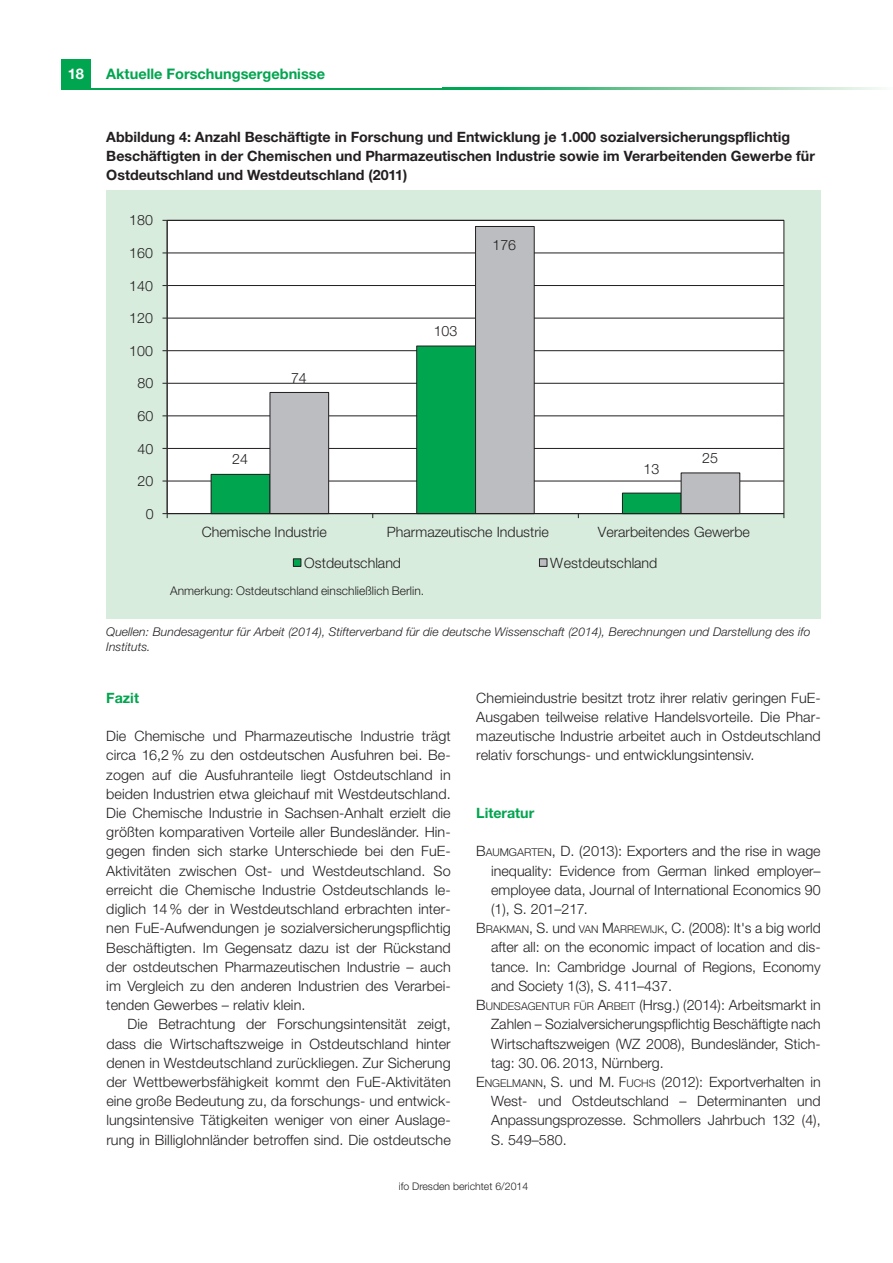
<style>
.page{position:relative;width:893px;height:1263px;background:#fff}
.page>*{position:absolute;margin:0;border:0;box-sizing:border-box;transform-origin:0 0}
.t1{font:700 14.7px "Helvetica Neue";color:#fff}
.t2{font:700 14.55px "Helvetica Neue";color:#00a54f}
.t3{font:300 14.25px/19.2px "Helvetica Neue";color:#231f20;text-align:justify}
.t4{font:700 14.25px/18.8px "Helvetica Neue";color:#231f20}
.t5{font:700 14.25px "Helvetica Neue";color:#00a54f}
.t6{font:italic 300 12px/15px "Helvetica Neue";letter-spacing:.005em;color:#231f20}
.t7{font:300 12px "Helvetica Neue";letter-spacing:.005em;color:#231f20}
.t8{font:300 10.5px "Helvetica Neue";color:#231f20}
.s1{font-size:10.65px}
</style>
<div class="page">
<div style="left:61px;top:60px;width:30px;height:29px;background:#00a54f"></div>
<hr style="left:61px;top:88px;width:382px;height:1px;background:#00a54f">
<svg style="left:443px;top:88px;width:439px;height:1px"></svg>
<div style="left:106px;top:191px;width:715px;height:428px;background:#d8ecdd"></div>
<div style="left:167px;top:220px;width:617px;height:294px;background:#fff"></div>
<hr style="left:167px;top:481px;width:617px;height:1px;background:#231f20">
<hr style="left:167px;top:448px;width:617px;height:1px;background:#231f20">
<hr style="left:167px;top:415px;width:617px;height:1px;background:#231f20">
<hr style="left:167px;top:383px;width:617px;height:1px;background:#231f20">
<hr style="left:167px;top:350px;width:617px;height:1px;background:#231f20">
<hr style="left:167px;top:318px;width:617px;height:1px;background:#231f20">
<hr style="left:167px;top:285px;width:617px;height:1px;background:#231f20">
<hr style="left:167px;top:253px;width:617px;height:1px;background:#231f20">
<hr style="left:167px;top:220px;width:617px;height:1px;background:#231f20">
<div style="left:211px;top:474px;width:59px;height:40px;background:#00a54f"></div>
<div style="left:211px;top:474px;width:59px;height:40px;border:1px solid #231f20"></div>
<div style="left:417px;top:346px;width:59px;height:168px;background:#00a54f"></div>
<div style="left:416px;top:346px;width:60px;height:168px;border:1px solid #231f20"></div>
<div style="left:622px;top:493px;width:59px;height:21px;background:#00a54f"></div>
<div style="left:622px;top:493px;width:59px;height:21px;border:1px solid #231f20"></div>
<div style="left:270px;top:392px;width:59px;height:122px;background:#bcbdc0"></div>
<div style="left:270px;top:392px;width:59px;height:122px;border:1px solid #231f20"></div>
<div style="left:476px;top:226px;width:58px;height:288px;background:#bcbdc0"></div>
<div style="left:475px;top:226px;width:60px;height:288px;border:1px solid #231f20"></div>
<div style="left:681px;top:473px;width:59px;height:41px;background:#bcbdc0"></div>
<div style="left:681px;top:472px;width:59px;height:42px;border:1px solid #231f20"></div>
<hr style="left:167px;top:220px;width:1px;height:294px;background:#312f30">
<hr style="left:167px;top:513px;width:617px;height:1px;background:#231f20">
<svg style="left:162px;top:513px;width:6px;height:5px"></svg>
<div style="left:293px;top:559px;width:8px;height:7px;background:#00a54f"></div>
<div style="left:293px;top:558px;width:8px;height:9px;border:1px solid #231f20"></div>
<div style="left:539px;top:559px;width:8px;height:7px;background:#bcbdc0"></div>
<div style="left:539px;top:558px;width:8px;height:9px;border:1px solid #231f20"></div>
<p class="t1" style="left:68px;top:68px;width:18px">18</p>
<p class="t2" style="left:106px;top:68px;width:220px">Aktuelle Forschungsergebnisse</p>
<p class="t4" style="left:106px;top:129px;width:710px">Abbildung 4: Anzahl Beschäftigte in Forschung und Entwicklung je 1.000 sozialversicherungspflichtig<br>Beschäftigten in der Chemischen und Pharmazeutischen Industrie sowie im Verarbeitenden Gewerbe für<br>Ostdeutschland und Westdeutschland (2011)</p>
<p class="t3" style="left:129px;top:212px;width:25px">180</p>
<p class="t3" style="left:129px;top:245px;width:25px">160</p>
<p class="t3" style="left:129px;top:277px;width:25px">140</p>
<p class="t3" style="left:129px;top:310px;width:25px">120</p>
<p class="t3" style="left:129px;top:342px;width:25px">100</p>
<p class="t3" style="left:138px;top:375px;width:17px">80</p>
<p class="t3" style="left:138px;top:408px;width:17px">60</p>
<p class="t3" style="left:138px;top:440px;width:17px">40</p>
<p class="t3" style="left:138px;top:473px;width:17px">20</p>
<p class="t3" style="left:146px;top:505px;width:9px">0</p>
<p class="t3" style="left:232px;top:451px;width:17px">24</p>
<p class="t3" style="left:291px;top:369px;width:17px">74</p>
<p class="t3" style="left:434px;top:323px;width:25px">103</p>
<p class="t3" style="left:492px;top:237px;width:25px">176</p>
<p class="t3" style="left:643px;top:461px;width:17px">13</p>
<p class="t3" style="left:702px;top:450px;width:17px">25</p>
<p class="t3" style="left:202px;top:523px;width:127px">Chemische Industrie</p>
<p class="t3" style="left:387px;top:523px;width:164px">Pharmazeutische Industrie</p>
<p class="t3" style="left:598px;top:523px;width:154px">Verarbeitendes Gewerbe</p>
<p class="t3" style="left:304px;top:554px;width:98px">Ostdeutschland</p>
<p class="t3" style="left:550px;top:554px;width:109px">Westdeutschland</p>
<p class="t7" style="left:170px;top:586px;width:256px">Anmerkung: Ostdeutschland einschließlich Berlin.</p>
<p class="t6" style="left:106px;top:625px;width:706px">Quellen: Bundesagentur für Arbeit (2014), Stifterverband für die deutsche Wissenschaft (2014), Berechnungen und Darstellung des ifo<br>Instituts.</p>
<p class="t5" style="left:106px;top:693px;width:34px">Fazit</p>
<p class="t3" style="left:106px;top:728px;width:346px">Die Chemische und Pharmazeutische Industrie trägt circa 16,2 % zu den ostdeutschen Ausfuhren bei. Be&shy;zogen auf die Ausfuhranteile liegt Ostdeutschland in beiden Industrien etwa gleichauf mit Westdeutschland.<br>Die Chemische Industrie in Sachsen-Anhalt erzielt die größten komparativen Vorteile aller Bundesländer. Hin&shy;gegen finden sich starke Unterschiede bei den FuE-Aktivitäten zwischen Ost- und Westdeutschland. So erreicht die Chemische Industrie Ostdeutschlands le&shy;diglich 14 % der in Westdeutschland erbrachten inter&shy;nen FuE-Aufwendungen je sozialversicherungspflichtig Beschäftigten. Im Gegensatz dazu ist der Rückstand der ostdeutschen Pharmazeutischen Industrie – auch im Vergleich zu den anderen Industrien des Verarbei&shy;tenden Gewerbes – relativ klein.</p>
<p class="t3" style="left:106px;top:1016px;width:346px;text-indent:21px">Die Betrachtung der Forschungsintensität zeigt, dass die Wirtschaftszweige in Ostdeutschland hinter denen in Westdeutschland zurückliegen. Zur Sicherung der Wettbewerbsfähigkeit kommt den FuE-Aktivitäten eine große Bedeutung zu, da forschungs- und entwick&shy;lungsintensive Tätigkeiten weniger von einer Auslage&shy;rung in Billiglohnländer betroffen sind. Die ostdeutsche</p>
<p class="t3" style="left:476px;top:689px;width:346px">Chemieindustrie besitzt trotz ihrer relativ geringen FuE-Ausgaben teilweise relative Handelsvorteile. Die Phar&shy;mazeutische Industrie arbeitet auch in Ostdeutschland relativ forschungs- und entwicklungsintensiv.</p>
<p class="t5" style="left:476px;top:808px;width:60px">Literatur</p>
<p class="t3" style="left:476px;top:843px;width:346px">B<span class="s1">AUMGARTEN</span>, D. (2013): Exporters and the rise in wage</p>
<p class="t3" style="left:491px;top:862px;width:331px">inequality: Evidence from German linked employer–</p>
<p class="t3" style="left:491px;top:881px;width:331px">employee data, Journal of International Economics 90</p>
<p class="t3" style="left:491px;top:901px;width:98px">(1), S. 201–217.</p>
<p class="t3" style="left:476px;top:920px;width:346px">B<span class="s1">RAKMAN</span>, S. und <span class="s1">VAN</span> M<span class="s1">ARREWIJK</span>, C. (2008): It's a big world</p>
<p class="t3" style="left:491px;top:939px;width:331px">after all: on the economic impact of location and dis-</p>
<p class="t3" style="left:491px;top:958px;width:331px">tance. In: Cambridge Journal of Regions, Economy</p>
<p class="t3" style="left:491px;top:977px;width:182px">and Society 1(3), S. 411–437.</p>
<p class="t3" style="left:476px;top:997px;width:346px">B<span class="s1">UNDESAGENTUR FÜR</span> A<span class="s1">RBEIT</span> (Hrsg.) (2014): Arbeitsmarkt in</p>
<p class="t3" style="left:491px;top:1016px;width:331px">Zahlen – Sozialversicherungspflichtig Beschäftigte nach</p>
<p class="t3" style="left:491px;top:1035px;width:331px">Wirtschaftszweigen (WZ 2008), Bundesländer, Stich-</p>
<p class="t3" style="left:491px;top:1054px;width:174px">tag: 30. 06. 2013, Nürnberg.</p>
<p class="t3" style="left:476px;top:1073px;width:346px">E<span class="s1">NGELMANN</span>, S. und M. F<span class="s1">UCHS</span> (2012): Exportverhalten in</p>
<p class="t3" style="left:491px;top:1093px;width:331px">West- und Ostdeutschland – Determinanten und</p>
<p class="t3" style="left:491px;top:1112px;width:331px">Anpassungsprozesse. Schmollers Jahrbuch 132 (4),</p>
<p class="t3" style="left:491px;top:1131px;width:77px">S. 549–580.</p>
<p class="t8" style="left:399px;top:1182px;width:131px">ifo Dresden berichtet 6/2014</p>
</div>
